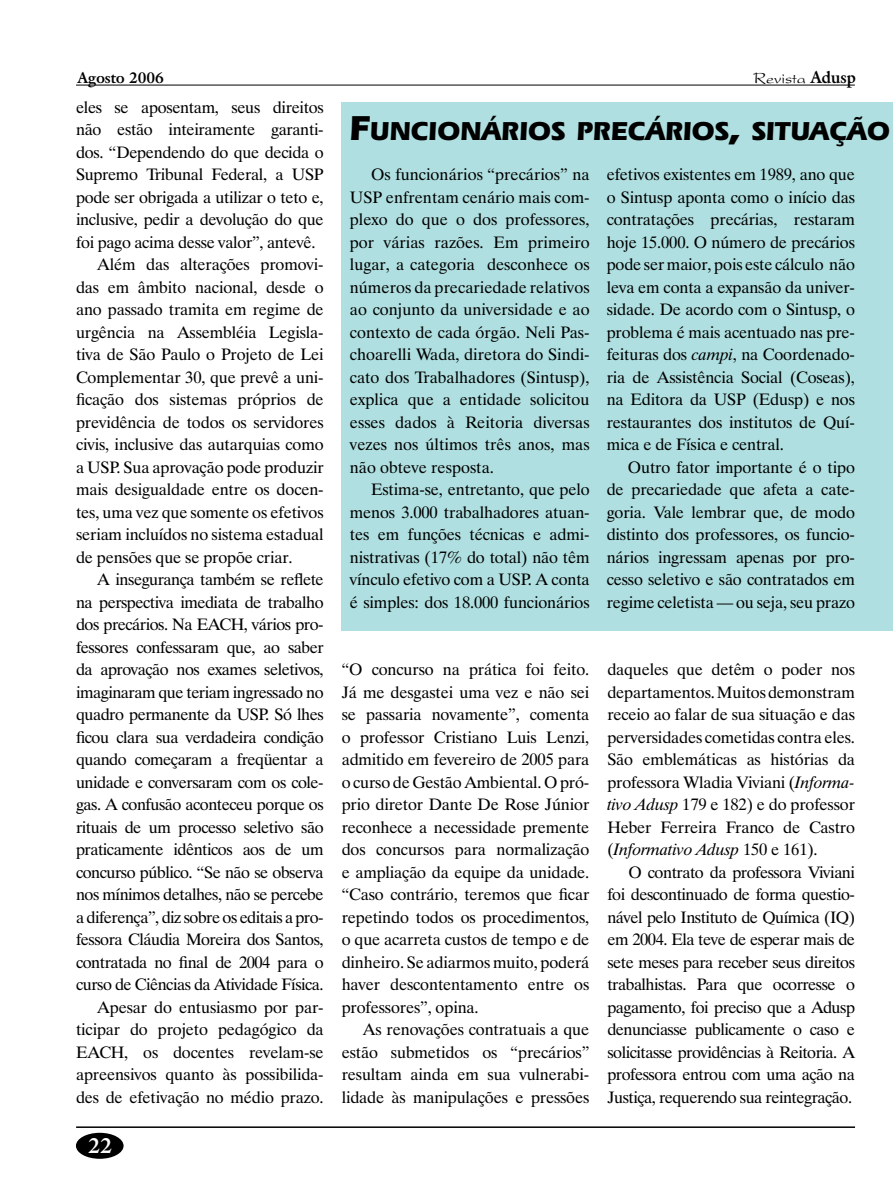
<style>
.page{position:relative;width:893px;height:1191px;background:#fff}
.page>*{position:absolute;margin:0;border:0;box-sizing:border-box;transform-origin:0 0}
.t1{font:700 27px "Eras IT Cby BT";color:#000}
.t2{font:700 21px "Galliard IT Cby BT";color:#fff}
.t3{font:16.5px/22.5px "Dutch 801 BT";letter-spacing:-.01em;color:#000;text-align:justify}
.t4{font:16.5px "Dutch 801 BT";letter-spacing:-.03em;color:#000}
.t5{font:16.5px "President";color:#000}
.t6{font:700 15px "Galliard IT Cby BT";color:#000}
.s1{font-family:"Galliard IT Cby BT";font-weight:700}
.s2{font-size:36px}
.s3{font-style:italic}
</style>
<div class="page">
<hr style="left:76px;top:1126px;width:779px;height:2px;background:#000">
<div style="left:76px;top:1132px;width:48px;height:26px;background:#000;border-radius:50%"></div>
<hr style="left:76px;top:85px;width:779px;height:1px;background:#000">
<div style="left:341px;top:102px;width:552px;height:528px;background:#afdfe0"></div>
<p class="t6" style="left:77px;top:68px;width:87px">Agosto 2006</p>
<p class="t5" style="left:754px;top:69px;width:104px">Revista <span class="s1">Adusp</span></p>
<p class="t3" style="left:76px;top:95px;width:249px">eles se aposentam, seus direitos</p>
<p class="t3" style="left:76px;top:118px;width:249px">não estão inteiramente garanti-</p>
<p class="t3" style="left:76px;top:140px;width:249px">dos. “Dependendo do que decida o</p>
<p class="t3" style="left:76px;top:163px;width:249px">Supremo Tribunal Federal, a USP</p>
<p class="t3" style="left:76px;top:185px;width:249px">pode ser obrigada a utilizar o teto e,</p>
<p class="t3" style="left:76px;top:208px;width:249px">inclusive, pedir a devolução do que</p>
<p class="t3" style="left:76px;top:230px;width:241px">foi pago acima desse valor”, antevê.</p>
<p class="t3" style="left:97px;top:253px;width:228px">Além das alterações promovi-</p>
<p class="t3" style="left:76px;top:275px;width:249px">das em âmbito nacional, desde o</p>
<p class="t3" style="left:76px;top:298px;width:249px">ano passado tramita em regime de</p>
<p class="t3" style="left:76px;top:320px;width:249px">urgência na Assembléia Legisla-</p>
<p class="t3" style="left:76px;top:343px;width:249px">tiva de São Paulo o Projeto de Lei</p>
<p class="t3" style="left:76px;top:365px;width:249px">Complementar 30, que prevê a uni-</p>
<p class="t3" style="left:76px;top:388px;width:249px">ficação dos sistemas próprios de</p>
<p class="t3" style="left:76px;top:410px;width:249px">previdência de todos os servidores</p>
<p class="t3" style="left:76px;top:433px;width:249px">civis, inclusive das autarquias como</p>
<p class="t3" style="left:76px;top:455px;width:249px">a USP. Sua aprovação pode produzir</p>
<p class="t3" style="left:76px;top:478px;width:249px">mais desigualdade entre os docen-</p>
<p class="t3" style="left:76px;top:500px;width:249px">tes, uma vez que somente os efetivos</p>
<p class="t3" style="left:76px;top:523px;width:249px">seriam incluídos no sistema estadual</p>
<p class="t3" style="left:76px;top:545px;width:218px">de pensões que se propõe criar.</p>
<p class="t4" style="left:97px;top:569px;width:228px">A insegurança também se reflete</p>
<p class="t4" style="left:76px;top:592px;width:249px">na perspectiva imediata de trabalho</p>
<p class="t4" style="left:76px;top:614px;width:249px">dos precários. Na EACH, vários pro-</p>
<p class="t4" style="left:76px;top:637px;width:249px">fessores confessaram que, ao saber</p>
<p class="t4" style="left:76px;top:659px;width:249px">da aprovação nos exames seletivos,</p>
<p class="t4" style="left:76px;top:682px;width:249px">imaginaram que teriam ingressado no</p>
<p class="t4" style="left:76px;top:704px;width:249px">quadro permanente da USP. Só lhes</p>
<p class="t4" style="left:76px;top:727px;width:249px">ficou clara sua verdadeira condição</p>
<p class="t4" style="left:76px;top:749px;width:249px">quando começaram a freqüentar a</p>
<p class="t4" style="left:76px;top:772px;width:249px">unidade e conversaram com os cole-</p>
<p class="t4" style="left:76px;top:794px;width:249px">gas. A confusão aconteceu porque os</p>
<p class="t4" style="left:76px;top:817px;width:249px">rituais de um processo seletivo são</p>
<p class="t4" style="left:76px;top:839px;width:249px">praticamente idênticos aos de um</p>
<p class="t4" style="left:76px;top:862px;width:249px">concurso público. “Se não se observa</p>
<p class="t4" style="left:76px;top:884px;width:249px">nos mínimos detalhes, não se percebe</p>
<p class="t4" style="left:76px;top:907px;width:249px">a diferença”, diz sobre os editais a pro-</p>
<p class="t4" style="left:76px;top:929px;width:249px">fessora Cláudia Moreira dos Santos,</p>
<p class="t4" style="left:76px;top:952px;width:249px">contratada no final de 2004 para o</p>
<p class="t4" style="left:76px;top:974px;width:249px">curso de Ciências da Atividade Física.</p>
<p class="t3" style="left:97px;top:995px;width:228px">Apesar do entusiasmo por par-</p>
<p class="t3" style="left:76px;top:1018px;width:249px">ticipar do projeto pedagógico da</p>
<p class="t3" style="left:76px;top:1040px;width:249px">EACH, os docentes revelam-se</p>
<p class="t3" style="left:76px;top:1063px;width:249px">apreensivos quanto às possibilida-</p>
<p class="t3" style="left:76px;top:1085px;width:249px">des de efetivação no médio prazo.</p>
<h1 class="t1" style="left:350px;top:114px;width:542px"><span class="s2">F</span>UNCIONÁRIOS PRECÁRIOS<span class="s2">,</span> SITUAÇÃO</h1>
<p class="t3" style="left:607px;top:163px;width:250px">efetivos existentes em 1989, ano que o Sintusp aponta como o início das contratações precárias, restaram hoje 15.000. O número de precários pode ser maior, pois este cálculo não leva em conta a expansão da univer&shy;sidade. De acordo com o Sintusp, o problema é mais acentuado nas pre&shy;feituras dos <span class="s3">campi</span>, na Coordenado&shy;ria de Assistência Social (Coseas), na Editora da USP (Edusp) e nos restaurantes dos institutos de Quí&shy;mica e de Física e central.</p>
<p class="t3" style="left:607px;top:455px;width:250px;text-indent:21px">Outro fator importante é o tipo de precariedade que afeta a cate&shy;goria. Vale lembrar que, de modo distinto dos professores, os funcio&shy;nários ingressam apenas por pro&shy;cesso seletivo e são contratados em regime celetista — ou seja, seu prazo</p>
<p class="t3" style="left:350px;top:163px;width:241px;text-indent:21px">Os funcionários “precários” na USP enfrentam cenário mais com&shy;plexo do que o dos professores, por várias razões. Em primeiro lugar, a categoria desconhece os números da precariedade relativos ao conjunto da universidade e ao contexto de cada órgão. Neli Pas&shy;choarelli Wada, diretora do Sindi&shy;cato dos Trabalhadores (Sintusp), explica que a entidade solicitou esses dados à Reitoria diversas vezes nos últimos três anos, mas não obteve resposta.</p>
<p class="t3" style="left:350px;top:478px;width:241px;text-indent:21px">Estima-se, entretanto, que pelo menos 3.000 trabalhadores atuan&shy;tes em funções técnicas e admi&shy;nistrativas (17% do total) não têm vínculo efetivo com a USP. A conta é simples: dos 18.000 funcionários</p>
<p class="t3" style="left:607px;top:658px;width:249px">daqueles que detêm o poder nos departamentos. Muitos demonstram receio ao falar de sua situação e das perversidades cometidas contra eles.<br>São emblemáticas as histórias da professora Wladia Viviani (<span class="s3">Informa&shy;tivo Adusp</span> 179 e 182) e do professor Heber Ferreira Franco de Castro (<span class="s3">Informativo Adusp</span> 150 e 161).</p>
<p class="t3" style="left:607px;top:860px;width:249px;text-indent:21px">O contrato da professora Viviani foi descontinuado de forma questio&shy;nável pelo Instituto de Química (IQ) em 2004. Ela teve de esperar mais de sete meses para receber seus direitos trabalhistas. Para que ocorresse o pagamento, foi preciso que a Adusp denunciasse publicamente o caso e solicitasse providências à Reitoria. A professora entrou com uma ação na Justiça, requerendo sua reintegração.</p>
<p class="t3" style="left:342px;top:658px;width:249px">“O concurso na prática foi feito.<br>Já me desgastei uma vez e não sei se passaria novamente”, comenta o professor Cristiano Luis Lenzi, admitido em fevereiro de 2005 para o curso de Gestão Ambiental. O pró&shy;prio diretor Dante De Rose Júnior reconhece a necessidade premente dos concursos para normalização e ampliação da equipe da unidade. “Caso contrário, teremos que ficar repetindo todos os procedimentos, o que acarreta custos de tempo e de dinheiro. Se adiarmos muito, poderá haver descontentamento entre os professores”, opina.</p>
<p class="t3" style="left:342px;top:1018px;width:249px;text-indent:21px">As renovações contratuais a que estão submetidos os “precários” resultam ainda em sua vulnerabi&shy;lidade às manipulações e pressões</p>
<p class="t2" style="left:88px;top:1131px;width:26px">22</p>
</div>
